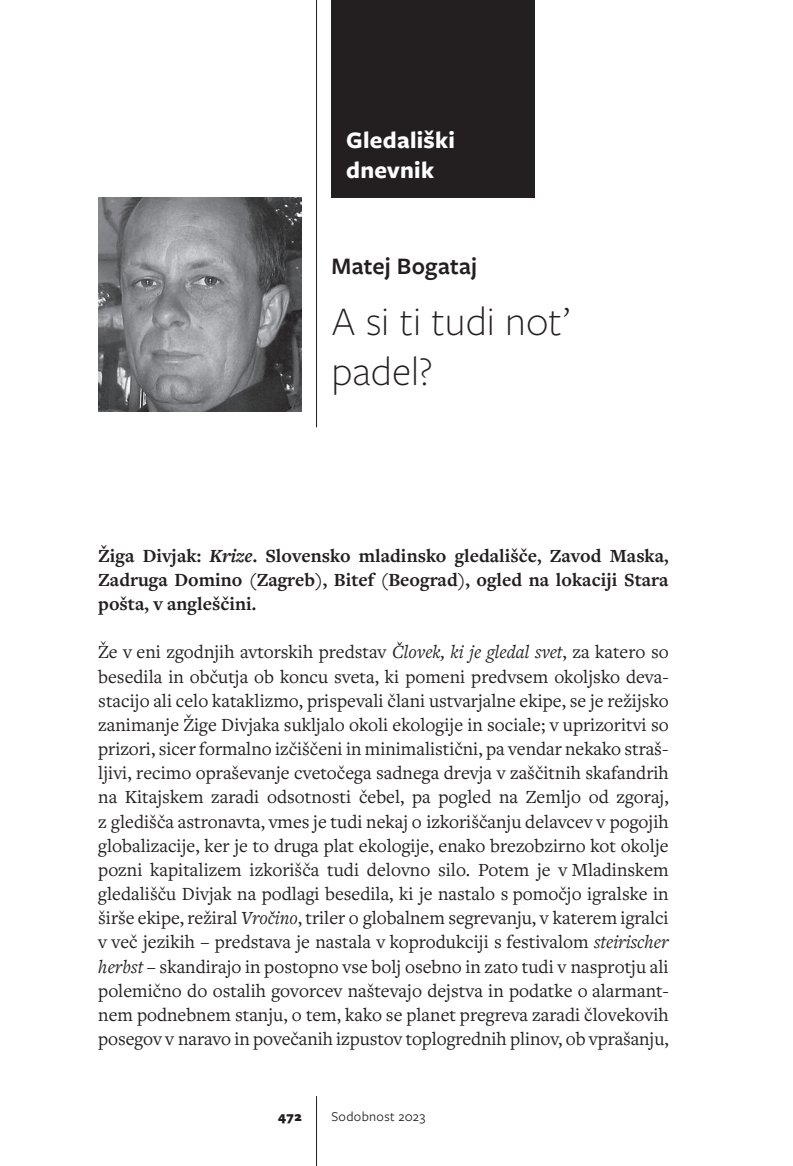
<style>
.page{position:relative;width:793px;height:1166px;background:#fff}
.page>*{position:absolute;margin:0;border:0;box-sizing:border-box;transform-origin:0 0}
.t1{font:300 42px/50.4px "Freight Sans Pro";color:#231f20}
.t2{font:700 24.5px/29.4px "Freight Sans Pro";letter-spacing:.01em;color:#fff}
.t3{font:600 24.5px "Freight Sans Pro";letter-spacing:.01em;color:#231f20}
.t4{font:19.25px/24.2px "Freight Text Pro";letter-spacing:-.005em;color:#231f20;text-align:justify}
.t5{font:700 19.25px/24.2px "Freight Text Pro";color:#231f20;text-align:justify}
.t6{font:14px "Freight Sans Pro";letter-spacing:.025em;color:#231f20}
.t7{font:900 14px "Freight Sans Pro";color:#231f20}
.s1{font-style:italic}
</style>
<div class="page">
<hr style="left:316px;top:1095px;width:1px;height:70px;background:#231f20">
<img style="left:98px;top:197px;width:204px;height:214px">
<hr style="left:316px;top:0;width:1px;height:427px;background:#231f20">
<div style="left:331px;top:0;width:204px;height:197px;background:#231f20"></div>
<p class="t2" style="left:346px;top:125px;width:110px">Gledališki dnevnik</p>
<p class="t3" style="left:331px;top:249px;width:147px">Matej Bogataj</p>
<h1 class="t1" style="left:331px;top:294px;width:240px">A si ti tudi not’ padel?</h1>
<p class="t5" style="left:98px;top:542px;width:572px">Žiga Divjak: <span class="s1">Krize</span>. Slovensko mladinsko gledališče, Zavod Maska, Zadruga Domino (Zagreb), Bitef (Beograd), ogled na lokaciji Stara pošta, v angleščini.</p>
<p class="t4" style="left:98px;top:639px;width:572px">Že v eni zgodnjih avtorskih predstav <span class="s1">Človek, ki je gledal svet</span>, za katero so besedila in občutja ob koncu sveta, ki pomeni predvsem okoljsko deva&shy;stacijo ali celo kataklizmo, prispevali člani ustvarjalne ekipe, se je režijsko zanimanje Žige Divjaka sukljalo okoli ekologije in sociale; v uprizoritvi so prizori, sicer formalno izčiščeni in minimalistični, pa vendar nekako straš&shy;ljivi, recimo opraševanje cvetočega sadnega drevja v zaščitnih skafandrih na Kitajskem zaradi odsotnosti čebel, pa pogled na Zemljo od zgoraj, z gledišča astronavta, vmes je tudi nekaj o izkoriščanju delavcev v pogojih globalizacije, ker je to druga plat ekologije, enako brezobzirno kot okolje pozni kapitalizem izkorišča tudi delovno silo. Potem je v Mladinskem gledališču Divjak na podlagi besedila, ki je nastalo s pomočjo igralske in širše ekipe, režiral <span class="s1">Vročino</span>, triler o globalnem segrevanju, v katerem igralci v več jezikih – predstava je nastala v koprodukciji s festivalom <span class="s1">steirischer herbst</span> – skandirajo in postopno vse bolj osebno in zato tudi v nasprotju ali polemično do ostalih govorcev naštevajo dejstva in podatke o alarmant&shy;nem podnebnem stanju, o tem, kako se planet pregreva zaradi človekovih posegov v naravo in povečanih izpustov toplogrednih plinov, ob vprašanju,</p>
<p class="t7" style="left:278px;top:1105px;width:25px">472</p>
<p class="t6" style="left:331px;top:1106px;width:95px">Sodobnost 2023</p>
</div>
